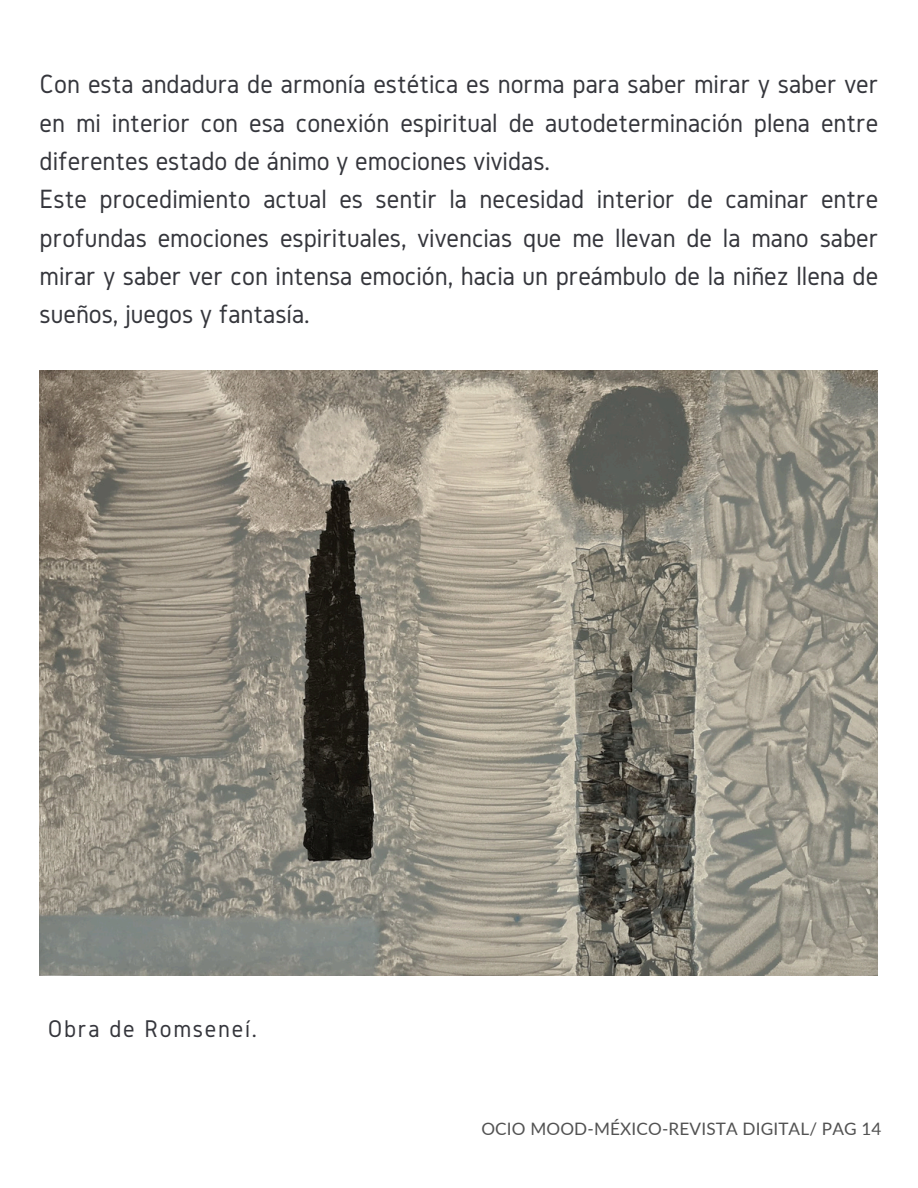
<style>
.page{position:relative;width:918px;height:1188px;background:#fff}
.page>*{position:absolute;margin:0;border:0;box-sizing:border-box;transform-origin:0 0}
.t1{font:27.45px/38.4px "Gidole";color:#35363c}
.t2{font:25.05px "Gidole";letter-spacing:.07em;color:#35363c}
.t3{font:17.1px "Lato";letter-spacing:.01em;color:#525252}
</style>
<div class="page">
<img style="left:40px;top:370px;width:838px;height:605px">
<p class="t1" style="left:40px;top:65px;width:840px">Con esta andadura de armonía estética es norma para saber mirar y saber ver en mi interior con esa conexión espiritual de autodeterminación plena entre diferentes estado de ánimo y emociones vividas.<br>Este procedimiento actual es sentir la necesidad interior de caminar entre profundas emociones espirituales, vivencias que me llevan de la mano saber mirar y saber ver con intensa emoción, hacia un preámbulo de la niñez llena de sueños, juegos y fantasía.</p>
<p class="t2" style="left:48px;top:1015px;width:211px">Obra de Romseneí.</p>
<h1 class="t3" style="left:481px;top:1118px;width:402px">OCIO MOOD-MÉXICO-REVISTA DIGITAL/ PAG 14</h1>
</div>
